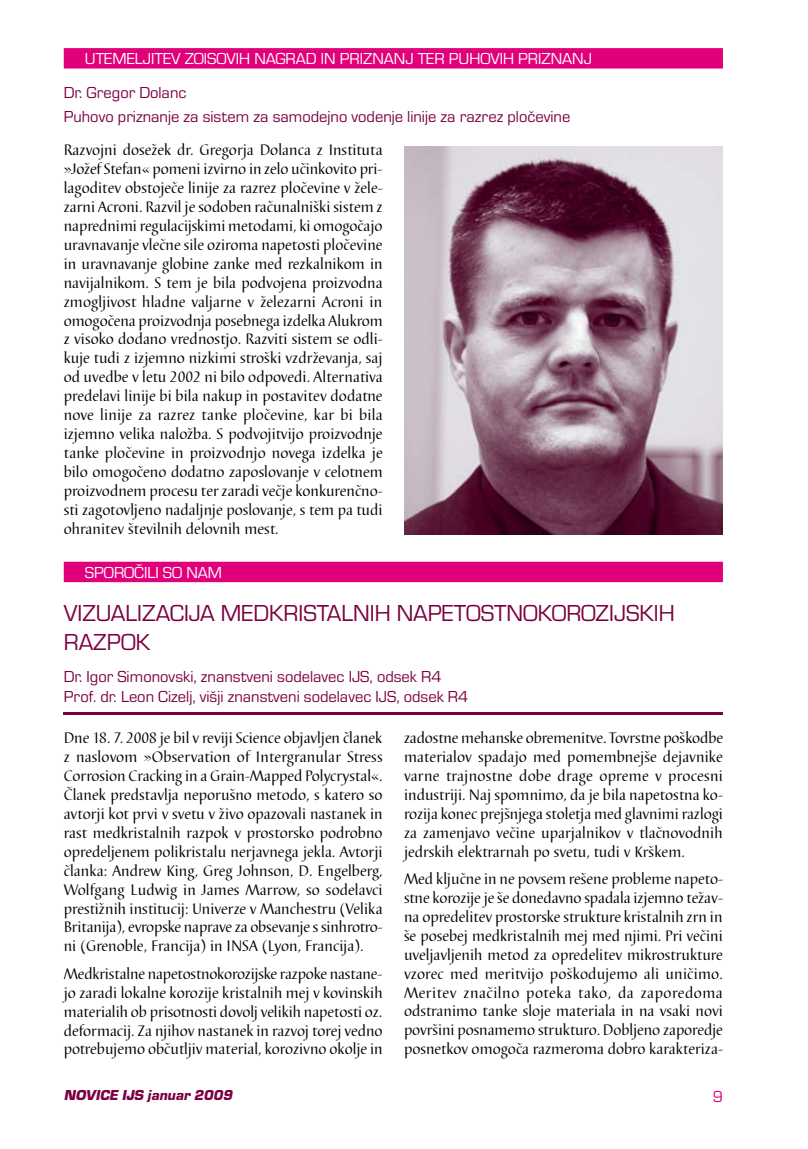
<style>
.page{position:relative;width:808px;height:1149px;background:#fff}
.page>*{position:absolute;margin:0;border:0;box-sizing:border-box;transform-origin:0 0}
.t1{font:24px "Eurostile TEE";color:#7c0042}
.t2{font:16.5px/24px "Eurostile TEE";color:#7c0042}
.t3{font:16.5px "Eurostile TEE";color:#fff}
.t4{font:16.5px "Eurostile TEE";color:#e2007a}
.t5{font:15.75px/18.9px "Barbedor TEE";color:#000;text-align:justify}
.t6{font:italic 15px "Eurostile TEE Blac";color:#7c0042}
</style>
<div class="page">
<div style="left:64px;top:48px;width:659px;height:20px;background:#e2007a;border:2px solid #e2007a"></div>
<div style="left:64px;top:561px;width:659px;height:21px;background:#e2007a;border:2px solid #e2007a"></div>
<img style="left:404px;top:147px;width:319px;height:387px">
<hr style="left:64px;top:712px;width:659px;height:2px;background:#7c0042">
<p class="t3" style="left:85px;top:50px;width:509px">UTEmELJITEV ZOISOVIH NAGRAD IN PRIZNANJ TER PU HOVIH PRIZNANJ</p>
<p class="t2" style="left:64px;top:80px;width:508px">Dr. Gregor Dolanc<br>Puhovo priznanje za sistem za samodejno vodenje linije za razrez pločevine</p>
<p class="t5" style="left:64px;top:141px;width:321px">Razvojni dosežek dr. Gregorja Dolanca z Instituta »Jožef Stefan« pomeni izvirno in zelo učinkovito pri&shy;lagoditev obstoječe linije za razrez pločevine v žele&shy;zarni Acroni. Razvil je sodoben računalniški sistem z naprednimi regulacijskimi metodami, ki omogočajo uravnavanje vlečne sile oziroma napetosti pločevine in uravnavanje globine zanke med rezkalnikom in navijalnikom. S tem je bila podvojena proizvodna zmogljivost hladne valjarne v železarni Acroni in omogočena proizvodnja posebnega izdelka Alukrom z visoko dodano vrednostjo. Razviti sistem se odli&shy;kuje tudi z izjemno nizkimi stroški vzdrževanja, saj od uvedbe v letu 2002 ni bilo odpovedi. Alternativa predelavi linije bi bila nakup in postavitev dodatne nove linije za razrez tanke pločevine, kar bi bila izjemno velika naložba. S podvojitvijo proizvodnje tanke pločevine in proizvodnjo novega izdelka je bilo omogočeno dodatno zaposlovanje v celotnem proizvodnem procesu ter zaradi večje konkurenčno&shy;sti zagotovljeno nadaljnje poslovanje, s tem pa tudi ohranitev številnih delovnih mest.</p>
<p class="t3" style="left:85px;top:563px;width:138px">sporočili so nam</p>
<h1 class="t1" style="left:64px;top:600px;width:61px">Viz ualiza</h1>
<h1 class="t1" style="left:170px;top:600px;width:85px">cija medkri</h1>
<h1 class="t1" style="left:303px;top:600px;width:234px">stalnih napetostnokorozij</h1>
<h1 class="t1" style="left:626px;top:600px;width:26px">skih</h1>
<h1 class="t1" style="left:64px;top:628px;width:73px">razpok</h1>
<p class="t2" style="left:64px;top:667px;width:406px;line-height:19.8px">Dr. Igor Simonovski, znanstveni sodelavec IJS, odsek R4<br>Prof. dr. Leon Cizelj, višji znanstveni sodelavec IJS, odsek R4</p>
<p class="t5" style="left:64px;top:728px;width:320px">Dne 18. 7. 2008 je bil v reviji Science objavljen članek z naslovom »Observation of Intergranular Stress Corrosion Cracking in a Grain-Mapped Polycrystal«.<br>Članek predstavlja neporušno metodo, s katero so avtorji kot prvi v svetu v živo opazovali nastanek in rast medkristalnih razpok v prostorsko podrobno opredeljenem polikristalu nerjavnega jekla. Avtorji članka: Andrew King, Greg Johnson, D. Engelberg, Wolfgang Ludwig in James Marrow, so sodelavci prestižnih institucij: Univerze v Manchestru (Velika Britanija), evropske naprave za obsevanje s sinhrotro&shy;ni (Grenoble, Francija) in INSA (Lyon, Francija).</p>
<p class="t5" style="left:64px;top:964px;width:321px">Medkristalne napetostnokorozijske razpoke nastane&shy;jo zaradi lokalne korozije kristalnih mej v kovinskih materialih ob prisotnosti dovolj velikih napetosti oz. deformacij. Za njihov nastanek in razvoj torej vedno potrebujemo občutljiv material, korozivno okolje in</p>
<p class="t5" style="left:404px;top:728px;width:321px">zadostne mehanske obremenitve. Tovrstne poškodbe materialov spadajo med pomembnejše dejavnike varne trajnostne dobe drage opreme v procesni industriji. Naj spomnimo, da je bila napetostna ko&shy;rozija konec prejšnjega stoletja med glavnimi razlogi za zamenjavo večine uparjalnikov v tlačnovodnih jedrskih elektrarnah po svetu, tudi v Krškem.</p>
<p class="t5" style="left:404px;top:869px;width:320px">Med ključne in ne povsem rešene probleme napeto&shy;stne korozije je še donedavno spadala izjemno težav&shy;na opredelitev prostorske strukture kristalnih zrn in še posebej medkristalnih mej med njimi. Pri večini uveljavljenih metod za opredelitev mikrostrukture vzorec med meritvijo poškodujemo ali uničimo.<br>Meritev značilno poteka tako, da zaporedoma odstranimo tanke sloje materiala in na vsaki novi površini posnamemo strukturo. Dobljeno zaporedje posnetkov omogoča razmeroma dobro karakteriza-</p>
<p class="t6" style="left:64px;top:1085px;width:173px">NOVICE IJS januar 2009</p>
<p class="t4" style="left:713px;top:1087px;width:12px">9</p>
</div>
